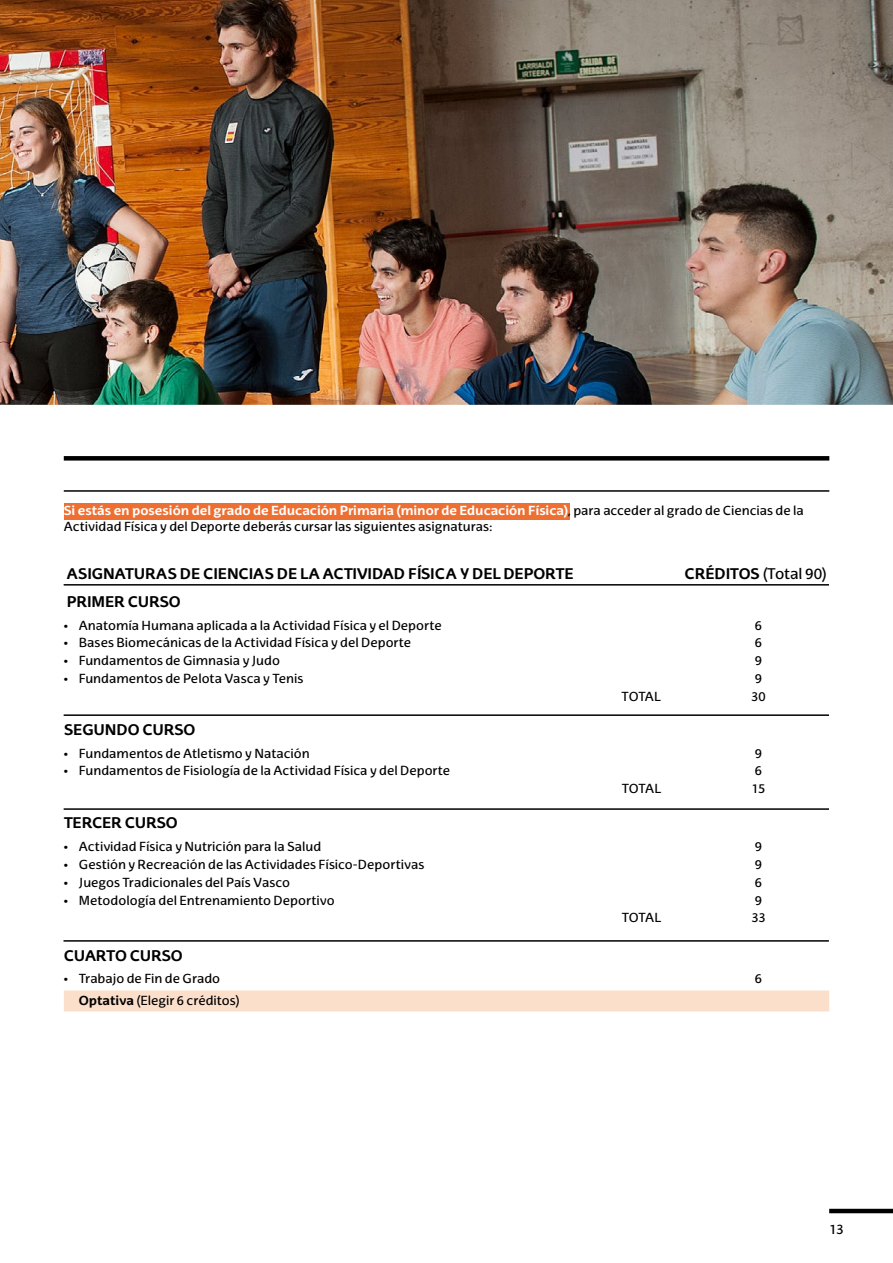
<style>
.page{position:relative;width:893px;height:1263px;background:#fff}
.page>*{position:absolute;margin:0;border:0;box-sizing:border-box;transform-origin:0 0}
.Párrafo_ESP{font:700 15px "EHU Sans";letter-spacing:-.01em;color:#000}
.Párrafo_ESP-2{font:15px "EHU Sans";letter-spacing:-.01em;color:#000}
.Párrafo_ESP-3{font:13.5px "EHU Sans";color:#000}
.Bolatxoak_gaztelaniaz{font:12.75px "EHU Sans";color:#000}
.Párrafo_ESP-4{font:12.75px/15.8px "EHU Sans";letter-spacing:.005em;color:#000}
.Optativas_ciencias_sociales_y_juridicas{font:12.75px "EHU Sans";color:#000}
.Bolatxoak_gaztelaniaz_2{font:12.75px "EHU Sans";letter-spacing:-.015em;color:#000}
.s1{font-weight:700;color:#fff}
.s2{font-weight:700}
</style>
<div class="page">
<img style="left:0;top:0;width:893px;height:405px">
<div style="left:64px;top:503px;width:505px;height:17px;background:#ed6f32"></div>
<div style="left:64px;top:456px;width:765px;height:5px;background:#000"></div>
<hr style="left:64px;top:584px;width:765px;height:2px;background:#000">
<hr style="left:64px;top:490px;width:765px;height:2px;background:#000">
<hr style="left:64px;top:714px;width:765px;height:2px;background:#000">
<hr style="left:64px;top:808px;width:765px;height:2px;background:#000">
<hr style="left:64px;top:940px;width:765px;height:2px;background:#000">
<div style="left:64px;top:990px;width:765px;height:21px;background:#fcdfcb"></div>
<hr style="left:829px;top:1209px;width:64px;height:4px;background:#000">
<p class="Párrafo_ESP-4" style="left:64px;top:502px;width:741px"><span class="s1">Si estás en posesión del grado de Educación Primaria (minor de Educación Física)</span>, para acceder al grado de Ciencias de la<br>Actividad Física y del Deporte deberás cursar las siguientes asignaturas:</p>
<p class="Párrafo_ESP" style="left:67px;top:564px;width:508px">ASIGNATURAS DE CIENCIAS DE LA ACTIVIDAD FÍSICA Y DEL DEPORTE</p>
<p class="Párrafo_ESP-2" style="left:685px;top:564px;width:144px"><span class="s2">CRÉDITOS</span> (Total 90)</p>
<p class="Párrafo_ESP" style="left:67px;top:592px;width:115px">PRIMER CURSO</p>
<p class="Bolatxoak_gaztelaniaz" style="left:64px;top:617px;width:380px">• Anatomía Humana aplicada a la Actividad Física y el Deporte</p>
<p class="Bolatxoak_gaztelaniaz" style="left:755px;top:617px;width:9px">6</p>
<p class="Bolatxoak_gaztelaniaz" style="left:64px;top:635px;width:349px">• Bases Biomecánicas de la Actividad Física y del Deporte</p>
<p class="Bolatxoak_gaztelaniaz" style="left:755px;top:635px;width:9px">6</p>
<p class="Bolatxoak_gaztelaniaz" style="left:64px;top:653px;width:218px">• Fundamentos de Gimnasia y Judo</p>
<p class="Bolatxoak_gaztelaniaz" style="left:755px;top:653px;width:9px">9</p>
<p class="Bolatxoak_gaztelaniaz" style="left:64px;top:671px;width:241px">• Fundamentos de Pelota Vasca y Tenis</p>
<p class="Bolatxoak_gaztelaniaz" style="left:755px;top:671px;width:9px">9</p>
<p class="Bolatxoak_gaztelaniaz_2" style="left:622px;top:689px;width:41px">TOTAL</p>
<p class="Bolatxoak_gaztelaniaz_2" style="left:751px;top:689px;width:16px">30</p>
<p class="Párrafo_ESP" style="left:64px;top:720px;width:133px">SEGUNDO CURSO</p>
<p class="Bolatxoak_gaztelaniaz" style="left:64px;top:745px;width:247px">• Fundamentos de Atletismo y Natación</p>
<p class="Bolatxoak_gaztelaniaz" style="left:755px;top:745px;width:9px">9</p>
<p class="Bolatxoak_gaztelaniaz" style="left:64px;top:763px;width:388px">• Fundamentos de Fisiología de la Actividad Física y del Deporte</p>
<p class="Bolatxoak_gaztelaniaz" style="left:755px;top:763px;width:9px">6</p>
<p class="Bolatxoak_gaztelaniaz_2" style="left:622px;top:781px;width:41px">TOTAL</p>
<p class="Bolatxoak_gaztelaniaz_2" style="left:752px;top:781px;width:15px">15</p>
<p class="Párrafo_ESP" style="left:64px;top:813px;width:115px">TERCER CURSO</p>
<p class="Bolatxoak_gaztelaniaz" style="left:64px;top:839px;width:259px">• Actividad Física y Nutrición para la Salud</p>
<p class="Bolatxoak_gaztelaniaz" style="left:755px;top:839px;width:9px">9</p>
<p class="Bolatxoak_gaztelaniaz" style="left:64px;top:856px;width:362px">• Gestión y Recreación de las Actividades Físico-Deportivas</p>
<p class="Bolatxoak_gaztelaniaz" style="left:755px;top:856px;width:9px">9</p>
<p class="Bolatxoak_gaztelaniaz" style="left:64px;top:874px;width:227px">• Juegos Tradicionales del País Vasco</p>
<p class="Bolatxoak_gaztelaniaz" style="left:755px;top:874px;width:9px">6</p>
<p class="Bolatxoak_gaztelaniaz" style="left:64px;top:892px;width:272px">• Metodología del Entrenamiento Deportivo</p>
<p class="Bolatxoak_gaztelaniaz" style="left:755px;top:892px;width:9px">9</p>
<p class="Bolatxoak_gaztelaniaz_2" style="left:622px;top:910px;width:41px">TOTAL</p>
<p class="Bolatxoak_gaztelaniaz_2" style="left:751px;top:910px;width:16px">33</p>
<p class="Párrafo_ESP" style="left:64px;top:946px;width:120px">CUARTO CURSO</p>
<p class="Bolatxoak_gaztelaniaz" style="left:64px;top:971px;width:158px">• Trabajo de Fin de Grado</p>
<p class="Bolatxoak_gaztelaniaz" style="left:755px;top:971px;width:9px">6</p>
<p class="Optativas_ciencias_sociales_y_juridicas" style="left:79px;top:993px;width:162px"><span class="s2">Optativa</span> (Elegir 6 créditos)</p>
<p class="Párrafo_ESP-3" style="left:829px;top:1221px;width:16px">13</p>
</div>
